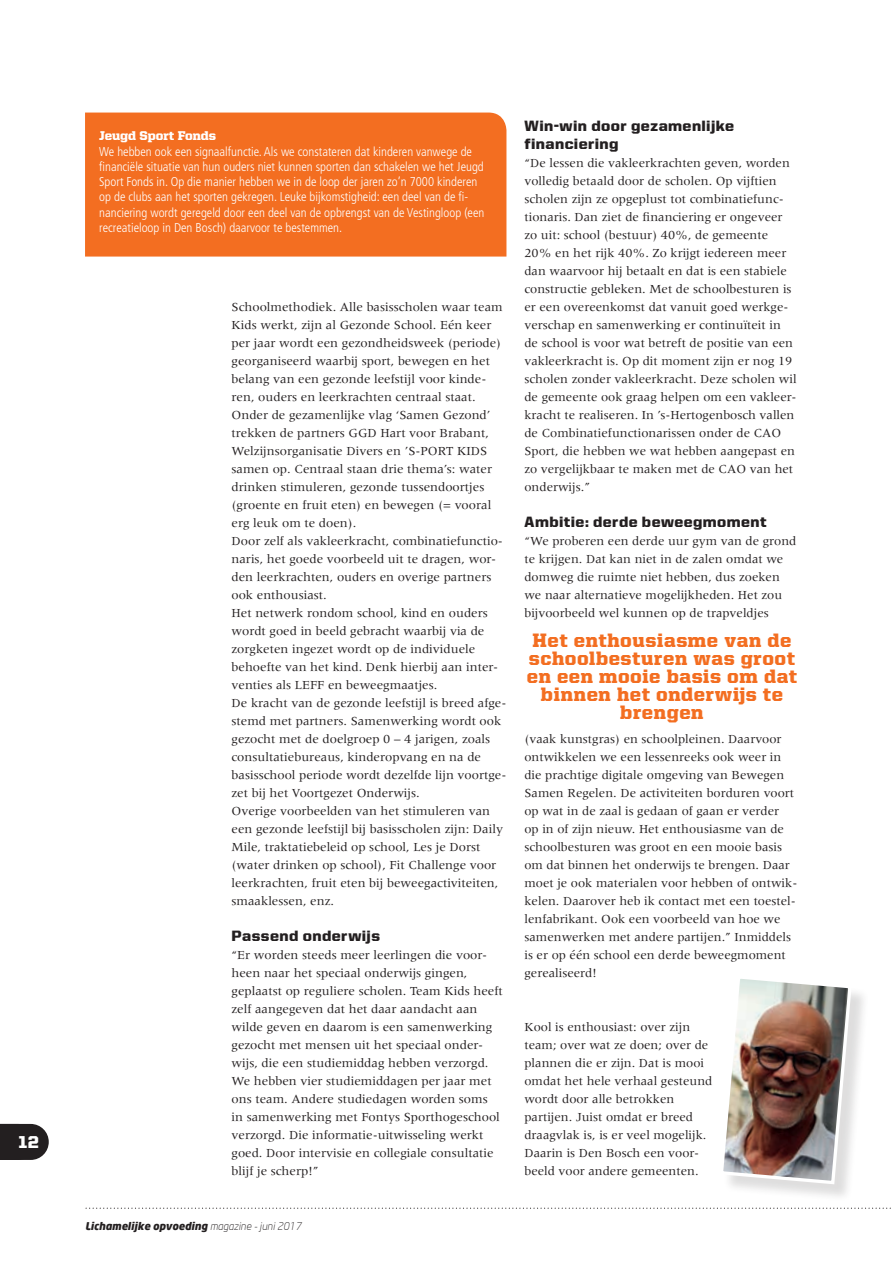
<style>
.page{position:relative;width:893px;height:1263px;background:#fff}
.page>*{position:absolute;margin:0;border:0;box-sizing:border-box;transform-origin:0 0}
.t1{font:900 19.5px/18px "United Serif Reg";letter-spacing:.03em;color:#f36e21;text-align:center}
.t2{font:900 17.25px "United Sans Reg";color:#fff}
.t3{font:900 15px/18px "United Sans Reg";letter-spacing:.025em;color:#231f20}
.t4{font:12.75px/18px "Meridien LT Std";color:#231f20}
.t5{font:300 condensed 12.75px/15.3px "Frutiger LT Std";color:#fff}
.t6{font:900 12.75px "United Serif Reg";letter-spacing:-.005em;color:#fff}
.t7{font:italic 900 10.5px "Neo Sans";color:#231f20}
.s1{font-weight:300}
</style>
<div class="page">
<div style="left:85px;top:113px;width:421px;height:144px;background:#f36e21"></div>
<div style="left:722px;top:978px;width:148px;height:224px;background:#231f20;opacity:.15"></div>
<img style="left:722px;top:978px;width:131px;height:208px">
<svg style="left:0;top:1124px;width:49px;height:36px;background:#353132"></svg>
<svg style="left:85px;top:1207px;width:806px;height:2px"></svg>
<h2 class="t2" style="left:18px;top:1133px;width:22px">12</h2>
<p class="t6" style="left:99px;top:129px;width:118px">Jeugd Sport Fonds</p>
<p class="t5" style="left:99px;top:144px;width:387px">We hebben ook een signaalfunctie. Als we constateren dat kinderen vanwege de financiële situatie van hun ouders niet kunnen sporten dan schakelen we het Jeugd Sport Fonds in. Op die manier hebben we in de loop der jaren zo’n 7000 kinderen op de clubs aan het sporten gekregen. Leuke bijkomstigheid: een deel van de fi&shy;nanciering wordt geregeld door een deel van de opbrengst van de Vestingloop (een recreatieloop in Den Bosch) daarvoor te bestemmen.</p>
<p class="t4" style="left:232px;top:297px;width:276px">Schoolmethodiek. Alle basisscholen waar team Kids werkt, zijn al Gezonde School. Eén keer per jaar wordt een gezondheidsweek (periode) georganiseerd waarbij sport, bewegen en het belang van een gezonde leefstijl voor kinde&shy;ren, ouders en leerkrachten centraal staat.<br>Onder de gezamenlijke vlag ‘Samen Gezond’ trekken de partners GGD Hart voor Brabant, Welzijnsorganisatie Divers en ’S-PORT KIDS samen op. Centraal staan drie thema’s: water drinken stimuleren, gezonde tussendoortjes (groente en fruit eten) en bewegen (= vooral erg leuk om te doen).<br>Door zelf als vakleerkracht, combinatiefunctio&shy;naris, het goede voorbeeld uit te dragen, wor&shy;den leerkrachten, ouders en overige partners ook enthousiast.<br>Het netwerk rondom school, kind en ouders wordt goed in beeld gebracht waarbij via de zorgketen ingezet wordt op de individuele behoefte van het kind. Denk hierbij aan inter&shy;venties als LEFF en beweegmaatjes.<br>De kracht van de gezonde leefstijl is breed afge&shy;stemd met partners. Samenwerking wordt ook gezocht met de doelgroep 0 – 4 jarigen, zoals consultatiebureaus, kinderopvang en na de basisschool periode wordt dezelfde lijn voortge&shy;zet bij het Voortgezet Onderwijs.<br>Overige voorbeelden van het stimuleren van een gezonde leefstijl bij basisscholen zijn: Daily Mile, traktatiebeleid op school, Les je Dorst (water drinken op school), Fit Challenge voor leerkrachten, fruit eten bij beweegactiviteiten, smaaklessen, enz.</p>
<p class="t3" style="left:232px;top:926px;width:150px">Passend onderwijs</p>
<p class="t4" style="left:232px;top:945px;width:273px">“Er worden steeds meer leerlingen die voor&shy;heen naar het speciaal onderwijs gingen, geplaatst op reguliere scholen. Team Kids heeft zelf aangegeven dat het daar aandacht aan wilde geven en daarom is een samenwerking gezocht met mensen uit het speciaal onder&shy;wijs, die een studiemiddag hebben verzorgd.<br>We hebben vier studiemiddagen per jaar met ons team. Andere studiedagen worden soms<br>in samenwerking met Fontys Sporthogeschool verzorgd. Die informatie-uitwisseling werkt goed. Door intervisie en collegiale consultatie blijf je scherp!”</p>
<p class="t7" style="left:85px;top:1219px;width:218px">Lichamelijke opvoeding <span class="s1">magazine - juni 2017</span></p>
<p class="t3" style="left:524px;top:116px;width:211px">Win-win door gezamenlijke financiering</p>
<p class="t4" style="left:524px;top:153px;width:274px">“De lessen die vakleerkrachten geven, worden volledig betaald door de scholen. Op vijftien scholen zijn ze opgeplust tot combinatiefunc&shy;tionaris. Dan ziet de financiering er ongeveer zo uit: school (bestuur) 40%, de gemeente 20% en het rijk 40%. Zo krijgt iedereen meer dan waarvoor hij betaalt en dat is een stabiele constructie gebleken. Met de schoolbesturen is er een overeenkomst dat vanuit goed werkge&shy;verschap en samenwerking er continuïteit in de school is voor wat betreft de positie van een vakleerkracht is. Op dit moment zijn er nog 19 scholen zonder vakleerkracht. Deze scholen wil de gemeente ook graag helpen om een vakleer&shy;kracht te realiseren. In ’s-Hertogenbosch vallen de Combinatiefunctionarissen onder de CAO Sport, die hebben we wat hebben aangepast en zo vergelijkbaar te maken met de CAO van het onderwijs.”</p>
<p class="t3" style="left:524px;top:512px;width:244px">Ambitie: derde beweegmoment</p>
<p class="t4" style="left:524px;top:531px;width:273px">“We proberen een derde uur gym van de grond te krijgen. Dat kan niet in de zalen omdat we domweg die ruimte niet hebben, dus zoeken we naar alternatieve mogelijkheden. Het zou bijvoorbeeld wel kunnen op de trapveldjes</p>
<h1 class="t1" style="left:527px;top:630px;width:272px">Het enthousiasme van de schoolbesturen was groot en een mooie basis om dat binnen het onderwijs te brengen</h1>
<p class="t4" style="left:524px;top:729px;width:274px">(vaak kunstgras) en schoolpleinen. Daarvoor ontwikkelen we een lessenreeks ook weer in die prachtige digitale omgeving van Bewegen Samen Regelen. De activiteiten borduren voort op wat in de zaal is gedaan of gaan er verder<br>op in of zijn nieuw. Het enthousiasme van de schoolbesturen was groot en een mooie basis om dat binnen het onderwijs te brengen. Daar moet je ook materialen voor hebben of ontwik&shy;kelen. Daarover heb ik contact met een toestel&shy;lenfabrikant. Ook een voorbeeld van hoe we samenwerken met andere partijen.” Inmiddels is er op één school een derde beweegmoment gerealiseerd!</p>
<p class="t4" style="left:524px;top:1017px;width:189px">Kool is enthousiast: over zijn team; over wat ze doen; over de plannen die er zijn. Dat is mooi omdat het hele verhaal gesteund wordt door alle betrokken partijen. Juist omdat er breed draagvlak is, is er veel mogelijk.<br>Daarin is Den Bosch een voor&shy;beeld voor andere gemeenten.</p>
</div>
